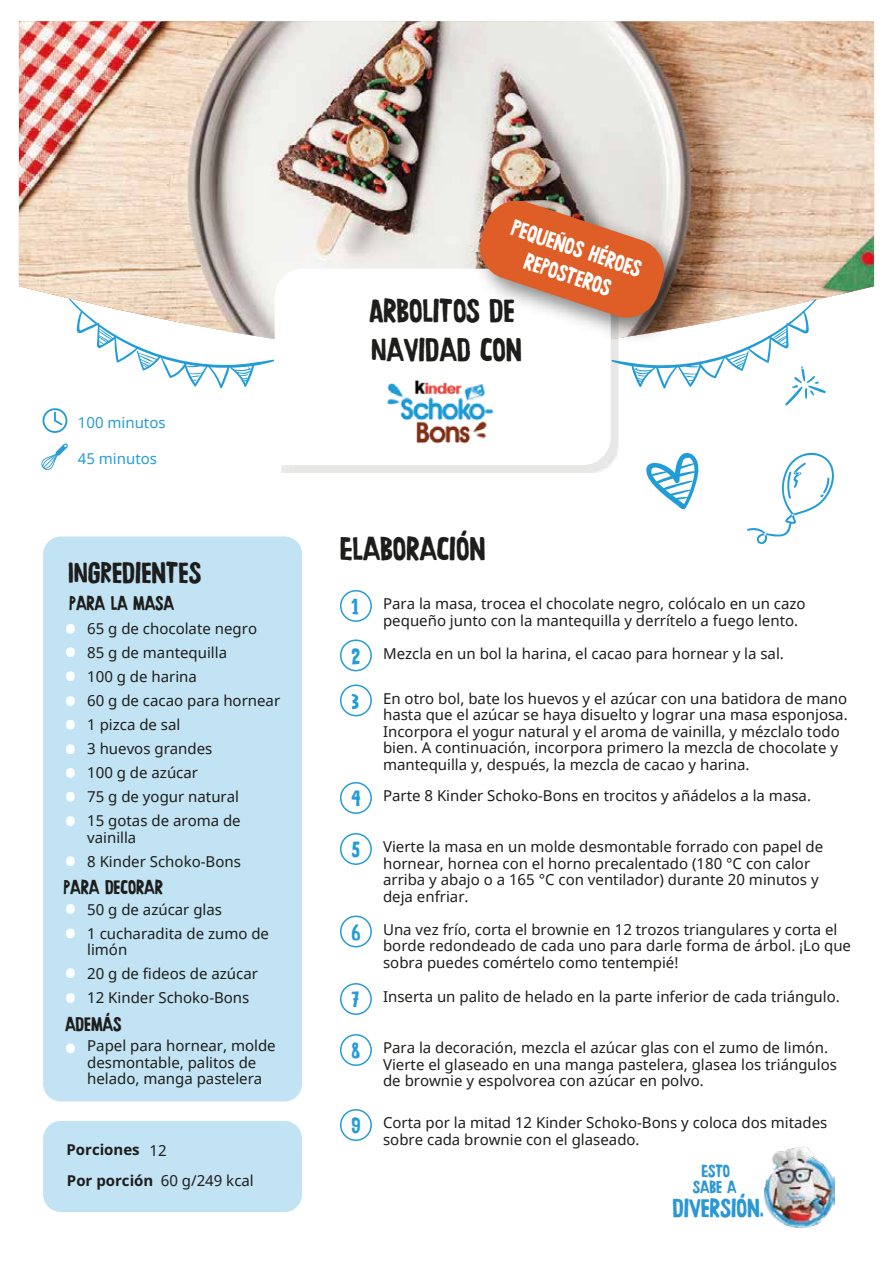
<style>
.page{position:relative;width:893px;height:1263px;background:#fff}
.page>*{position:absolute;margin:0;border:0;box-sizing:border-box;transform-origin:0 0}
.t1{font:33px/39.6px "Chronic";color:#1d1d1b}
.t2{font:30px "Chronic";color:#1d1d1b}
.t3{font:26.25px "Chronic";color:#2b97d4}
.t4{font:23.25px/27.9px "Chronic";color:#fff;text-align:center}
.t5{font:22.5px "Chronic";color:#249cd8}
.t6{font:20.1px "Chronic";color:#1d1d1b}
.t7{font:17.7px/15.8px "Chronic";color:#2b97d4;text-align:center}
.t8{font:15px/16.5px "Noto Sans";color:#1d1d1b}
.t9{font:700 15px/30.5px "Noto Sans";color:#1d1d1b}
.t10{font:15px "Noto Sans";color:#249cd8}
.s1{font-weight:400}
.s2{font-family:"Chronic";font-size:22.5px;color:#249cd8}
</style>
<div class="page">
<img style="left:19px;top:21px;width:855px;height:318px">
<div style="left:43px;top:536px;width:259px;height:565px;background:#c2e3f4;border-radius:18px"></div>
<svg style="left:275px;top:269px;width:336px;height:196px"></svg>
<svg style="left:69px;top:299px;width:205px;height:90px"></svg>
<svg style="left:43px;top:408px;width:24px;height:25px"></svg>
<svg style="left:646px;top:453px;width:53px;height:56px"></svg>
<svg style="left:747px;top:452px;width:87px;height:92px"></svg>
<div style="left:340px;top:639px;width:32px;height:32px;border:2px solid #249cd8;border-radius:50%"></div>
<svg style="left:66px;top:624px;width:9px;height:10px"></svg>
<svg style="left:66px;top:647px;width:9px;height:10px"></svg>
<svg style="left:66px;top:671px;width:9px;height:10px"></svg>
<svg style="left:66px;top:696px;width:9px;height:10px"></svg>
<svg style="left:66px;top:720px;width:9px;height:9px"></svg>
<svg style="left:66px;top:744px;width:9px;height:10px"></svg>
<svg style="left:66px;top:768px;width:9px;height:10px"></svg>
<svg style="left:66px;top:792px;width:9px;height:9px"></svg>
<svg style="left:66px;top:816px;width:9px;height:10px"></svg>
<svg style="left:66px;top:856px;width:9px;height:10px"></svg>
<svg style="left:66px;top:904px;width:9px;height:10px"></svg>
<svg style="left:66px;top:929px;width:9px;height:9px"></svg>
<svg style="left:66px;top:968px;width:9px;height:10px"></svg>
<svg style="left:66px;top:993px;width:9px;height:10px"></svg>
<svg style="left:66px;top:1043px;width:9px;height:10px"></svg>
<div style="left:43px;top:1121px;width:259px;height:91px;background:#c2e3f4;border-radius:18px"></div>
<div style="left:340px;top:684px;width:32px;height:32px;border:2px solid #249cd8;border-radius:50%"></div>
<div style="left:340px;top:782px;width:32px;height:32px;border:2px solid #249cd8;border-radius:50%"></div>
<div style="left:340px;top:833px;width:32px;height:32px;border:2px solid #249cd8;border-radius:50%"></div>
<div style="left:340px;top:915px;width:32px;height:32px;border:2px solid #249cd8;border-radius:50%"></div>
<div style="left:340px;top:983px;width:32px;height:32px;border:2px solid #249cd8;border-radius:50%"></div>
<div style="left:340px;top:1034px;width:32px;height:32px;border:2px solid #249cd8;border-radius:50%"></div>
<div style="left:340px;top:1109px;width:32px;height:32px;border:2px solid #249cd8;border-radius:50%"></div>
<img style="left:764px;top:1147px;width:70px;height:81px">
<svg style="left:41px;top:443px;width:27px;height:27px"></svg>
<img style="left:467px;top:189px;width:231px;height:162px">
<svg style="left:476px;top:197px;width:350px;height:208px"></svg>
<div style="left:340px;top:590px;width:32px;height:32px;border:2px solid #249cd8;border-radius:50%"></div>
<img style="left:377px;top:371px;width:128px;height:81px">
<p class="t10" style="left:78px;top:412px;width:89px">100 minutos</p>
<p class="t10" style="left:78px;top:449px;width:81px">45 minutos</p>
<h2 class="t2" style="left:68px;top:554px;width:135px">INGREDIENTES</h2>
<h3 class="t6" style="left:69px;top:591px;width:107px">PARA LA MASA</h3>
<p class="t8" style="left:87px;top:617px;width:195px;line-height:24px">65 g de chocolate negro<br>85 g de mantequilla<br>100 g de harina<br>60 g de cacao para hornear<br>1 pizca de sal<br>3 huevos grandes<br>100 g de azúcar<br>75 g de yogur natural<br>15 gotas de aroma de</p>
<p class="t8" style="left:87px;top:825px;width:155px;line-height:24px">vainilla<br>8 Kinder Schoko-Bons</p>
<p class="t8" style="left:87px;top:897px;width:183px;line-height:24px">50 g de azúcar glas<br>1 cucharadita de zumo de</p>
<p class="t8" style="left:87px;top:938px;width:172px;line-height:24px">limón<br>20 g de fideos de azúcar<br>12 Kinder Schoko-Bons</p>
<p class="t8" style="left:87px;top:1037px;width:190px">Papel para hornear, molde desmontable, palitos de helado, manga pastelera</p>
<h3 class="t6" style="left:63px;top:875px;width:101px">PARA DECORAR</h3>
<h3 class="t6" style="left:65px;top:1012px;width:58px">ADEMÁS</h3>
<p class="t9" style="left:66px;top:1135px;width:189px">Porciones <span class="s1">12<br></span>Por porción <span class="s1">60 g/249 kcal</span></p>
<h3 class="t4" style="left:516px;top:215px;width:137px;rotate:18deg">PEQUEÑOS HÉROES<br>REPOSTEROS</h3>
<h1 class="t1" style="left:369px;top:291px;width:154px">ARBOLITOS DE<br>NAVIDAD CON</h1>
<h1 class="t1" style="left:340px;top:530px;width:147px">ELABORACIÓN</h1>
<p class="t8" style="left:383px;top:595px;width:424px;text-indent:-32px"><span class="s2">1</span> Para la masa, trocea el chocolate negro, colócalo en un cazo pequeño junto con la mantequilla y derrítelo a fuego lento.</p>
<h3 class="t5" style="left:351px;top:642px;width:10px">2</h3>
<p class="t8" style="left:383px;top:644px;width:402px">Mezcla en un bol la harina, el cacao para hornear y la sal.</p>
<p class="t8" style="left:383px;top:689px;width:466px;text-indent:-32px"><span class="s2">3</span> En otro bol, bate los huevos y el azúcar con una batidora de mano hasta que el azúcar se haya disuelto y lograr una masa esponjosa.<br>Incorpora el yogur natural y el aroma de vainilla, y mézclalo todo bien. A continuación, incorpora primero la mezcla de chocolate y mantequilla y, después, la mezcla de cacao y harina.</p>
<p class="t8" style="left:351px;top:787px;width:461px"><span class="s2">4</span> Parte 8 Kinder Schoko-Bons en trocitos y añádelos a la masa.</p>
<p class="t8" style="left:383px;top:838px;width:442px;text-indent:-32px"><span class="s2">5</span> Vierte la masa en un molde desmontable forrado con papel de hornear, hornea con el horno precalentado (180 °C con calor arriba y abajo o a 165 °C con ventilador) durante 20 minutos y deja enfriar.</p>
<p class="t8" style="left:383px;top:921px;width:469px;text-indent:-32px"><span class="s2">6</span> Una vez frío, corta el brownie en 12 trozos triangulares y corta el borde redondeado de cada uno para darle forma de árbol. ¡Lo que sobra puedes comértelo como tentempié!</p>
<p class="t8" style="left:351px;top:988px;width:490px"><span class="s2">7</span> Inserta un palito de helado en la parte inferior de cada triángulo.</p>
<p class="t8" style="left:383px;top:1039px;width:455px;text-indent:-32px"><span class="s2">8</span> Para la decoración, mezcla el azúcar glas con el zumo de limón.<br>Vierte el glaseado en una manga pastelera, glasea los triángulos de brownie y espolvorea con azúcar en polvo.</p>
<p class="t8" style="left:383px;top:1114px;width:446px;text-indent:-32px"><span class="s2">9</span> Corta por la mitad 12 Kinder Schoko-Bons y coloca dos mitades sobre cada brownie con el glaseado.</p>
<p class="t7" style="left:693px;top:1164px;width:45px">ESTO<br>SABE A</p>
<h3 class="t3" style="left:672px;top:1192px;width:93px">DIVERSIÓN.</h3>
</div>
